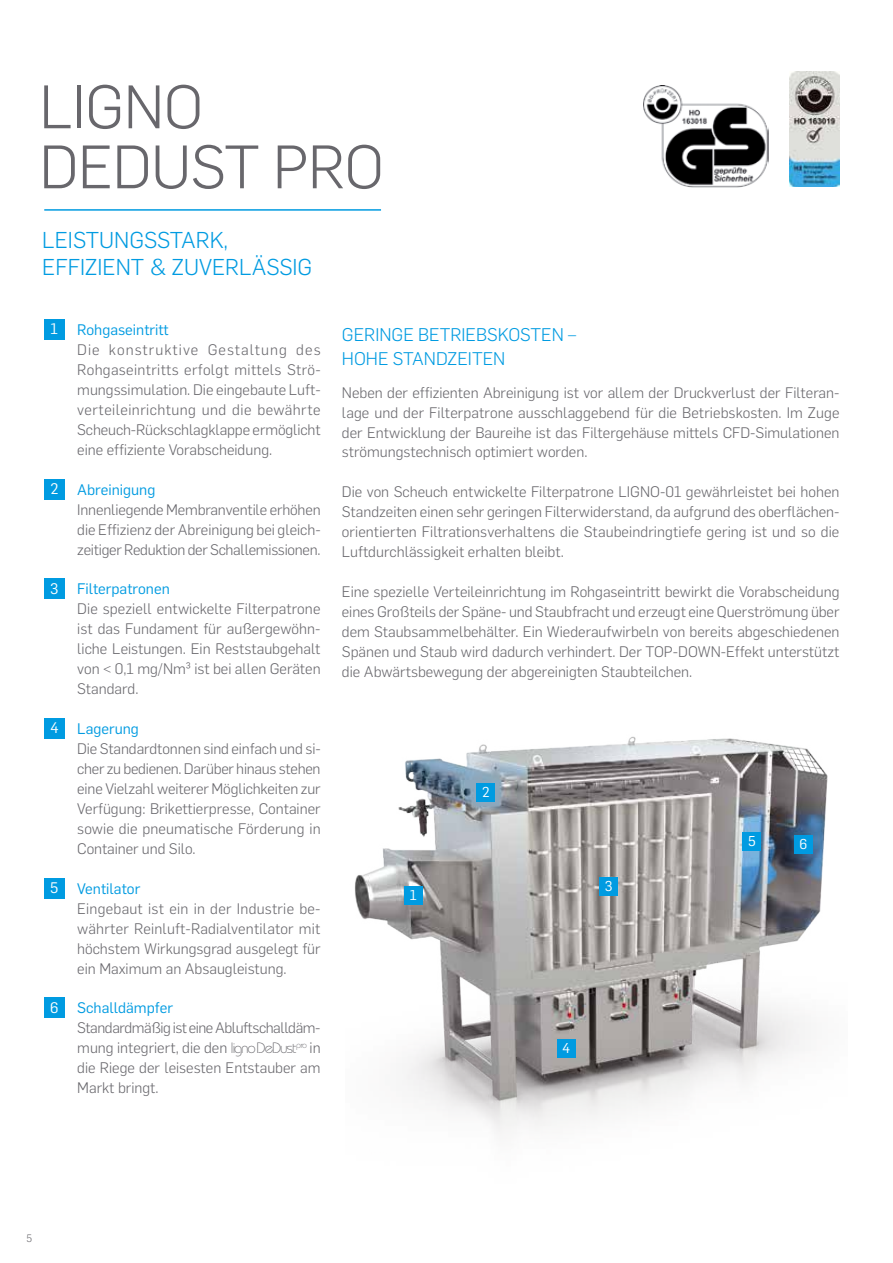
<style>
.page{position:relative;width:893px;height:1263px;background:#fff}
.page>*{position:absolute;margin:0;border:0;box-sizing:border-box;transform-origin:0 0}
.t1{font:300 60px/60px "Flama";letter-spacing:-.01em;color:#68676c}
.t2{font:300 22.5px/27px "Flama";color:#009be1}
.t3{font:300 18px/24px "Flama";color:#009be1}
.t4{font:300 15px/20px "Flama";color:#68676c;text-align:justify}
.t5{font:15px "Flama";color:#009be1}
.t6{font:15px "Flama";color:#fff}
.t7{font:13.95px "Flama";color:#fff}
.t8{font:300 10.5px "Flama";color:#68676c}
.s1{font-weight:400;color:#fff}
.s2{font-weight:400;color:#009be1}
.s3{font-family:"Bauhaus"}
</style>
<div class="page">
<img style="left:354px;top:736px;width:474px;height:398px">
<div style="left:404px;top:886px;width:19px;height:19px;background:#009be1"></div>
<div style="left:476px;top:783px;width:19px;height:19px;background:#009be1"></div>
<div style="left:599px;top:877px;width:19px;height:19px;background:#009be1"></div>
<div style="left:557px;top:1039px;width:19px;height:19px;background:#009be1"></div>
<div style="left:742px;top:832px;width:19px;height:18px;background:#009be1"></div>
<div style="left:794px;top:835px;width:19px;height:19px;background:#009be1"></div>
<div style="left:44px;top:319px;width:20px;height:21px;background:#009be1"></div>
<div style="left:44px;top:479px;width:20px;height:20px;background:#009be1"></div>
<div style="left:44px;top:579px;width:20px;height:20px;background:#009be1"></div>
<div style="left:44px;top:718px;width:20px;height:21px;background:#009be1"></div>
<div style="left:44px;top:878px;width:20px;height:20px;background:#009be1"></div>
<div style="left:44px;top:998px;width:20px;height:20px;background:#009be1"></div>
<hr style="left:44px;top:209px;width:337px;height:2px;background:#009be1">
<img style="left:789px;top:72px;width:50px;height:114px">
<img style="left:644px;top:85px;width:124px;height:103px">
<h1 class="t1" style="left:39px;top:74px;width:346px">LIGNO<br>DEDUST PRO</h1>
<h2 class="t2" style="left:42px;top:225px;width:272px">LEISTUNGSSTARK,<br>EFFIZIENT &amp; ZUVERLÄSSIG</h2>
<p class="t6" style="left:51px;top:319px;width:9px">1</p>
<p class="t5" style="left:77px;top:319px;width:93px">Rohgaseintritt</p>
<p class="t4" style="left:77px;top:339px;width:245px">Die konstruktive Gestaltung des Rohgaseintritts erfolgt mittels Strö&shy;mungssimulation. Die eingebaute Luft&shy;verteileinrichtung und die bewährte Scheuch-Rückschlagklappe ermöglicht eine effiziente Vorabscheidung.</p>
<p class="t6" style="left:50px;top:478px;width:10px">2</p>
<p class="t5" style="left:77px;top:479px;width:80px">Abreinigung</p>
<p class="t4" style="left:77px;top:498px;width:245px">Innenliegende Membranventile erhöhen die Effizienz der Abreinigung bei gleich&shy;zeitiger Reduktion der Schallemissionen.</p>
<p class="t6" style="left:50px;top:578px;width:10px">3</p>
<p class="t5" style="left:77px;top:579px;width:94px">Filterpatronen</p>
<p class="t4" style="left:77px;top:598px;width:245px">Die speziell entwickelte Filterpatrone ist das Fundament für außergewöhn&shy;liche Leistungen. Ein Reststaubgehalt von &lt; 0,1 mg/Nm³ ist bei allen Geräten Standard.</p>
<p class="t4" style="left:77px;top:718px;width:245px;text-align:left;text-indent:-27px"><span class="s1">4</span> <span class="s2">Lagerung<br></span>Die Standardtonnen sind einfach und si&shy;cher zu bedienen. Darüber hinaus stehen eine Vielzahl weiterer Möglichkeiten zur Verfügung: Brikettierpresse, Container sowie die pneumatische Förderung in Container und Silo.</p>
<p class="t6" style="left:50px;top:877px;width:10px">5</p>
<p class="t5" style="left:77px;top:878px;width:65px">Ventilator</p>
<p class="t4" style="left:77px;top:897px;width:245px">Eingebaut ist ein in der Industrie be&shy;währter Reinluft-Radialventilator mit höchstem Wirkungsgrad ausgelegt für ein Maximum an Absaugleistung.</p>
<p class="t4" style="left:77px;top:997px;width:245px;text-align:left;text-indent:-27px"><span class="s1">6</span> <span class="s2">Schalldämpfer<br></span>Standardmäßig ist eine Abluftschalldäm&shy;mung integriert, die den <span class="s3">ligno DeDust</span><sup>pro</sup> in die Riege der leisesten Entstauber am<br>Markt bringt.</p>
<p class="t3" style="left:342px;top:322px;width:236px">GERINGE BETRIEBSKOSTEN –<br>HOHE STANDZEITEN</p>
<p class="t4" style="left:342px;top:381px;width:499px">Neben der effizienten Abreinigung ist vor allem der Druckverlust der Filteran&shy;lage und der Filterpatrone ausschlaggebend für die Betriebskosten. Im Zuge der Entwicklung der Baureihe ist das Filtergehäuse mittels CFD-Simulationen strömungstechnisch optimiert worden.</p>
<p class="t4" style="left:342px;top:481px;width:499px">Die von Scheuch entwickelte Filterpatrone LIGNO-01 gewährleistet bei hohen Standzeiten einen sehr geringen Filterwiderstand, da aufgrund des oberflächen&shy;orientierten Filtrationsverhaltens die Staubeindringtiefe gering ist und so die Luftdurchlässigkeit erhalten bleibt.</p>
<p class="t4" style="left:342px;top:581px;width:499px">Eine spezielle Verteileinrichtung im Rohgaseintritt bewirkt die Vorabscheidung eines Großteils der Späne- und Staubfracht und erzeugt eine Querströmung über dem Staubsammelbehälter. Ein Wiederaufwirbeln von bereits abgeschiedenen Spänen und Staub wird dadurch verhindert. Der TOP-DOWN-Effekt unterstützt die Abwärtsbewegung der abgereinigten Staubteilchen.</p>
<p class="t7" style="left:410px;top:885px;width:9px">1</p>
<p class="t7" style="left:482px;top:783px;width:9px">2</p>
<p class="t7" style="left:605px;top:876px;width:9px">3</p>
<p class="t7" style="left:562px;top:1038px;width:10px">4</p>
<p class="t7" style="left:748px;top:831px;width:9px">5</p>
<p class="t7" style="left:799px;top:834px;width:9px">6</p>
<p class="t8" style="left:27px;top:1231px;width:7px">5</p>
</div>
